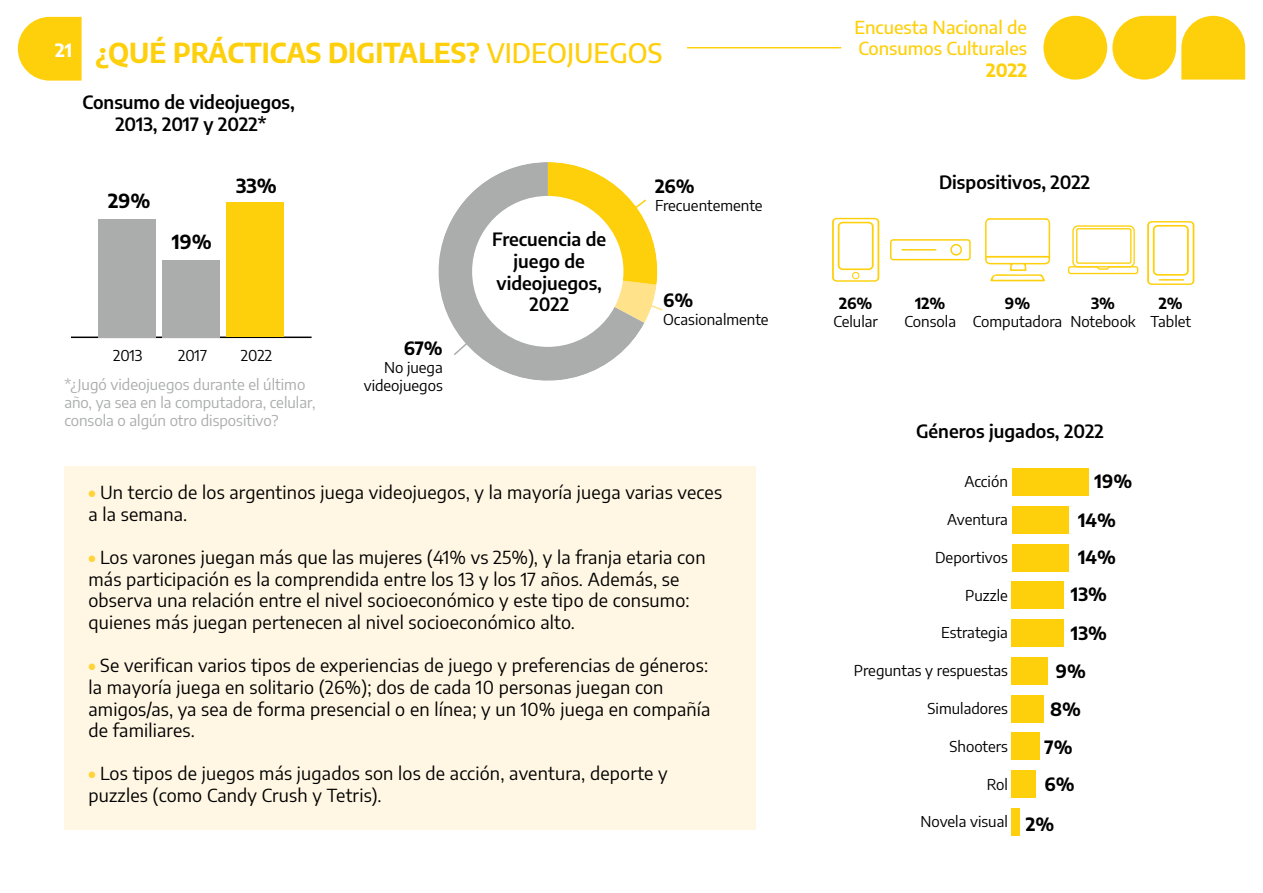
<style>
.page{position:relative;width:1263px;height:893px;background:#fff}
.page>*{position:absolute;margin:0;border:0;box-sizing:border-box;transform-origin:0 0}
.t1{font:700 27px "Encode Sans";color:#fecf0b}
.t2{font:700 19.05px "Encode Sans";color:#000}
.t3{font:18px/21.6px "Encode Sans";letter-spacing:.01em;color:#000}
.t4{font:600 18px/21.6px "Encode Sans";color:#000;text-align:center}
.t5{font:500 18px/21.6px "Encode Sans";color:#fed00b}
.t6{font:700 18px/39.2px "Encode Sans";color:#000}
.t7{font:700 18px "Encode Sans";color:#fed00b}
.t8{font:700 18px "Encode Sans";color:#fff}
.t9{font:700 15.15px "Encode Sans";color:#000}
.t10{font:15px/18px "Encode Sans";color:#000;text-align:right}
.t11{font:15px/18px "Encode Sans";color:#abacac}
.s1{font-weight:500}
.s2{font-weight:900;color:#ffd439}
</style>
<div class="page">
<svg style="left:18px;top:17px;width:64px;height:64px;background:#fed527"></svg>
<svg style="left:1112px;top:16px;width:133px;height:64px"></svg>
<div style="left:1043px;top:16px;width:64px;height:64px;background:#fed00b;border-radius:50%"></div>
<hr style="left:92px;top:47px;width:749px;height:1px;background:#fed00b">
<div style="left:64px;top:466px;width:692px;height:364px;background:#fff7e3"></div>
<svg style="left:438px;top:162px;width:225px;height:219px"></svg>
<div style="left:1012px;top:468px;width:76px;height:28px;background:#fed00b"></div>
<div style="left:1012px;top:506px;width:56px;height:27px;background:#fed00b"></div>
<div style="left:1012px;top:544px;width:56px;height:27px;background:#fed00b"></div>
<div style="left:1012px;top:582px;width:52px;height:27px;background:#fed00b"></div>
<div style="left:1012px;top:619px;width:52px;height:28px;background:#fed00b"></div>
<div style="left:1012px;top:657px;width:36px;height:27px;background:#fed00b"></div>
<div style="left:1012px;top:695px;width:32px;height:27px;background:#fed00b"></div>
<div style="left:1012px;top:733px;width:28px;height:27px;background:#fed00b"></div>
<div style="left:1012px;top:771px;width:24px;height:27px;background:#fed00b"></div>
<div style="left:1012px;top:808px;width:8px;height:28px;background:#fed00b"></div>
<svg style="left:832px;top:218px;width:47px;height:64px"></svg>
<svg style="left:1147px;top:221px;width:47px;height:64px"></svg>
<hr style="left:1159px;top:279px;width:25px;height:2px;background:#fed00b">
<svg style="left:985px;top:218px;width:66px;height:64px"></svg>
<hr style="left:71px;top:337px;width:241px;height:1px;background:#000">
<div style="left:227px;top:203px;width:57px;height:134px;background:#fed00b"></div>
<div style="left:162px;top:260px;width:58px;height:77px;background:#abacac"></div>
<div style="left:98px;top:219px;width:58px;height:118px;background:#abacac"></div>
<div style="left:1072px;top:225px;width:63px;height:42px;border:1px solid #fed00b;border-radius:5px"></div>
<svg style="left:1068px;top:265px;width:71px;height:10px"></svg>
<div style="left:1076px;top:228px;width:55px;height:36px;border:1px solid #fed00b;border-radius:2px"></div>
<div style="left:890px;top:239px;width:81px;height:21px;border:2px solid #fed00b;border-radius:3px"></div>
<div style="left:950px;top:244px;width:12px;height:12px;border:2px solid #fed00b;border-radius:50%"></div>
<hr style="left:902px;top:249px;width:34px;height:2px;background:#fed00b">
<div style="left:83px;top:35px;width:603px;height:34px;background:#fff"></div>
<p class="t8" style="left:55px;top:37px;width:19px">21</p>
<h1 class="t1" style="left:95px;top:32px;width:569px">¿QUÉ PRÁCTICAS DIGITALES? <span class="s1">VIDEOJUEGOS</span></h1>
<p class="t4" style="left:83px;top:91px;width:214px">Consumo de videojuegos,<br>2013, 2017 y 2022*</p>
<p class="t5" style="left:854px;top:15px;width:174px">Encuesta Nacional de<br>Consumos Culturales</p>
<p class="t7" style="left:986px;top:57px;width:42px">2022</p>
<p class="t2" style="left:108px;top:187px;width:44px">29%</p>
<p class="t2" style="left:172px;top:227px;width:41px">19%</p>
<p class="t2" style="left:236px;top:172px;width:42px">33%</p>
<p class="t10" style="left:113px;top:345px;width:31px">2013</p>
<p class="t10" style="left:178px;top:345px;width:30px">2017</p>
<p class="t10" style="left:241px;top:345px;width:33px">2022</p>
<p class="t11" style="left:64px;top:375px;width:253px">*¿Jugó videojuegos durante el último año, ya sea en la computadora, celular, consola o algún otro dispositivo?</p>
<p class="t6" style="left:404px;top:328px;width:41px">67%</p>
<p class="t10" style="left:364px;top:358px;width:81px">No juega videojuegos</p>
<p class="t4" style="left:492px;top:228px;width:116px">Frecuencia de juego de videojuegos,<br>2022</p>
<p class="t6" style="left:655px;top:166px;width:41px">26%</p>
<p class="t4" style="left:939px;top:170px;width:153px">Dispositivos, 2022</p>
<p class="t10" style="left:655px;top:196px;width:109px">Frecuentemente</p>
<p class="t6" style="left:663px;top:280px;width:32px">6%</p>
<p class="t10" style="left:663px;top:310px;width:107px">Ocasionalmente</p>
<p class="t9" style="left:839px;top:292px;width:35px">26%</p>
<p class="t10" style="left:833px;top:312px;width:46px">Celular</p>
<p class="t9" style="left:915px;top:292px;width:32px">12%</p>
<p class="t10" style="left:905px;top:312px;width:53px">Consola</p>
<p class="t9" style="left:1005px;top:292px;width:27px">9%</p>
<p class="t10" style="left:973px;top:312px;width:91px">Computadora</p>
<p class="t9" style="left:1091px;top:292px;width:26px">3%</p>
<p class="t10" style="left:1070px;top:312px;width:67px">Notebook</p>
<p class="t4" style="left:916px;top:419px;width:189px">Géneros jugados, 2022</p>
<p class="t3" style="left:88px;top:481px;width:635px"><span class="s2">•</span> Un tercio de los argentinos juega videojuegos, y la mayoría juega varias veces a la semana.</p>
<p class="t3" style="left:88px;top:546px;width:619px"><span class="s2">•</span> Los varones juegan más que las mujeres (41% vs 25%), y la franja etaria con más participación es la comprendida entre los 13 y los 17 años. Además, se observa una relación entre el nivel socioeconómico y este tipo de consumo: quienes más juegan pertenecen al nivel socioeconómico alto.</p>
<p class="t3" style="left:88px;top:654px;width:623px"><span class="s2">•</span> Se verifican varios tipos de experiencias de juego y preferencias de géneros: la mayoría juega en solitario (26%); dos de cada 10 personas juegan con amigos/as, ya sea de forma presencial o en línea; y un 10% juega en compañía de familiares.</p>
<p class="t3" style="left:88px;top:762px;width:581px"><span class="s2">•</span> Los tipos de juegos más jugados son los de acción, aventura, deporte y puzzles (como Candy Crush y Tetris).</p>
<p class="t10" style="left:964px;top:472px;width:45px">Acción</p>
<p class="t10" style="left:947px;top:510px;width:62px">Aventura</p>
<p class="t10" style="left:935px;top:548px;width:74px">Deportivos</p>
<p class="t10" style="left:965px;top:585px;width:44px">Puzzle</p>
<p class="t10" style="left:941px;top:623px;width:68px">Estrategia</p>
<p class="t10" style="left:854px;top:661px;width:156px">Preguntas y respuestas</p>
<p class="t10" style="left:928px;top:699px;width:82px">Simuladores</p>
<p class="t10" style="left:949px;top:736px;width:60px">Shooters</p>
<p class="t10" style="left:987px;top:774px;width:23px">Rol</p>
<p class="t10" style="left:920px;top:812px;width:89px">Novela visual</p>
<p class="t6" style="left:1078px;top:461px;width:56px;text-indent:16px">19%<br>14%</p>
<p class="t6" style="left:1078px;top:536px;width:39px">14%</p>
<p class="t6" style="left:1071px;top:574px;width:38px">13%</p>
<p class="t6" style="left:1071px;top:612px;width:38px">13%</p>
<p class="t6" style="left:1056px;top:651px;width:32px">9%</p>
<p class="t6" style="left:1050px;top:689px;width:32px">8%</p>
<p class="t6" style="left:1044px;top:726px;width:30px">7%</p>
<p class="t6" style="left:1044px;top:763px;width:32px">6%</p>
<p class="t6" style="left:1026px;top:803px;width:30px">2%</p>
<p class="t9" style="left:1159px;top:292px;width:26px">2%</p>
<p class="t10" style="left:1150px;top:312px;width:42px">Tablet</p>
</div>
